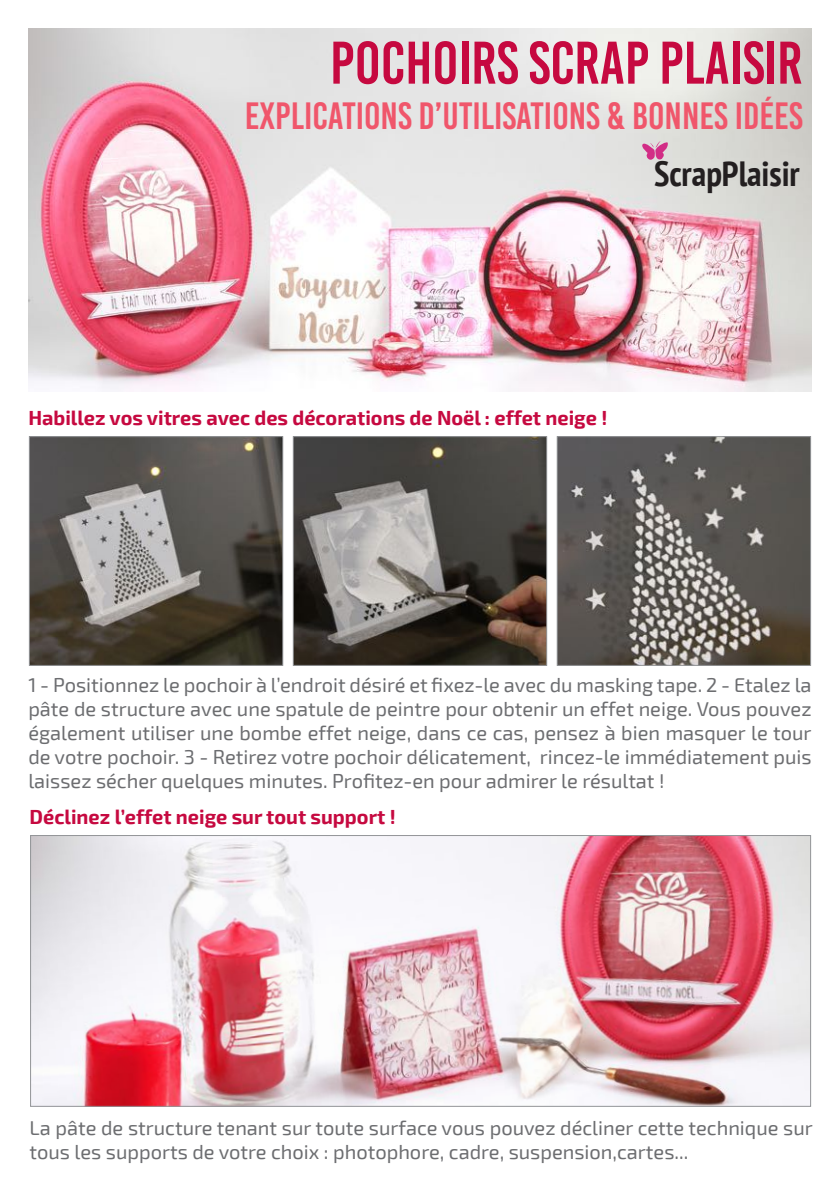
<style>
.page{position:relative;width:840px;height:1191px;background:#fff}
.page>*{position:absolute;margin:0;border:0;box-sizing:border-box;transform-origin:0 0}
.t1{font:60px "Bebas Kai";color:#c60940}
.t2{font:38px "Bebas Kai";color:#f0566b}
.t3{font:700 condensed 35px "PT Sans";color:#231f20}
.t4{font:20px/24px "Exo 2";color:#6c6d70;text-align:justify}
.t5{font:700 20px "Exo 2";color:#c60940}
</style>
<div class="page">
<img style="left:31px;top:438px;width:250px;height:226px">
<div style="left:29px;top:436px;width:254px;height:230px;border:1px solid #939598"></div>
<img style="left:558px;top:438px;width:250px;height:226px">
<div style="left:556px;top:436px;width:254px;height:230px;border:1px solid #939598"></div>
<img style="left:294px;top:438px;width:251px;height:226px">
<div style="left:292px;top:436px;width:255px;height:230px;border:1px solid #939598"></div>
<img style="left:32px;top:837px;width:776px;height:267px">
<img style="left:28px;top:28px;width:783px;height:363px">
<svg style="left:639px;top:141px;width:29px;height:20px"></svg>
<h1 class="t1" style="left:330px;top:31px;width:474px">POCHOIRS SCRAP PLAISIR</h1>
<h2 class="t2" style="left:245px;top:96px;width:559px">EXPLICATIONS D’UTILISATIONS &amp; BONNES IDÉES</h2>
<h3 class="t3" style="left:653px;top:154px;width:147px">ScrapPlaisir</h3>
<p class="t5" style="left:28px;top:405px;width:580px">Habillez vos vitres avec des décorations de Noël : effet neige !</p>
<p class="t4" style="left:28px;top:672px;width:784px">1 - Positionnez le pochoir à l’endroit désiré et fixez-le avec du masking tape. 2 - Etalez la pâte de structure avec une spatule de peintre pour obtenir un effet neige. Vous pouvez également utiliser une bombe effet neige, dans ce cas, pensez à bien masquer le tour de votre pochoir. 3 - Retirez votre pochoir délicatement, rincez-le immédiatement puis laissez sécher quelques minutes. Profitez-en pour admirer le résultat !</p>
<p class="t5" style="left:30px;top:804px;width:367px">Déclinez l’effet neige sur tout support !</p>
<p class="t4" style="left:30px;top:1114px;width:784px">La pâte de structure tenant sur toute surface vous pouvez décliner cette technique sur tous les supports de votre choix : photophore, cadre, suspension,cartes...</p>
</div>
